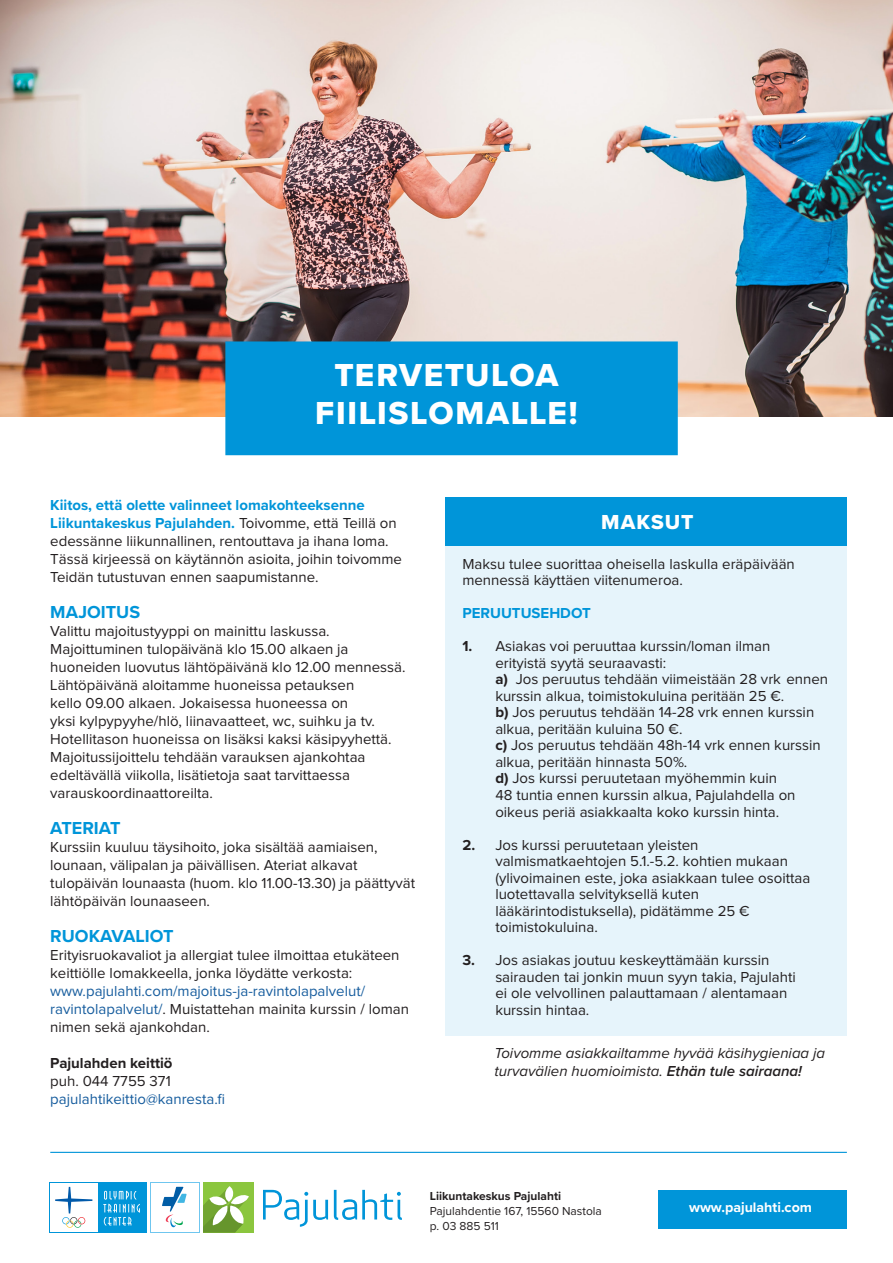
<style>
.page{position:relative;width:893px;height:1263px;background:#fff}
.page>*{position:absolute;margin:0;border:0;box-sizing:border-box;transform-origin:0 0}
.Leipäteksti_9_5_pt{font:33px "Proxima Nova Extrabld";letter-spacing:.05em;color:#fff}
.Leipäteksti_9_5_pt-2{font:33px "Proxima Nova Extrabld";letter-spacing:.03em;color:#fff}
.Infoboksin_otsikko{font:21px "Proxima Nova Extrabld";letter-spacing:.05em;color:#fff}
.Infoboksi_9_pt{font:700 18px "Proxima Nova";color:#0095d9}
.Infoboksi_9_pt-2{font:15px/18px "Proxima Nova";color:#231f20}
.Infoboksi_9_pt-3{font:italic 15px/18px "Proxima Nova";color:#231f20}
.Infoboksi_9_pt-4{font:700 15px/18px "Proxima Nova";color:#231f20}
.Infoboksi_9_pt-5{font:15px "Proxima Nova";color:#175d9e}
.Infoboksi_9_pt-6{font:700 15px "Proxima Nova";color:#0095d9}
.Leipäteksti_englanti{font:700 14.25px "Proxima Nova";color:#fff}
.Osoitetiedot_8_pt{font:12px "Proxima Nova";color:#231f20}
.Osoitetiedot_8_pt-2{font:700 12px "Proxima Nova";color:#231f20}
.s1{font-weight:700;color:#0095d9}
.s2{color:#175d9e}
.s3{font-weight:400}
.s4{font-weight:700}
.s5{font-weight:600}
</style>
<div class="page">
<div style="left:446px;top:540px;width:401px;height:495px;background:#e6f4fb"></div>
<div style="left:446px;top:498px;width:401px;height:48px;background:#0095d9"></div>
<div style="left:658px;top:1190px;width:189px;height:38px;background:#0095d9"></div>
<hr style="left:50px;top:1152px;width:797px;height:1px;background:#0095d9">
<img style="left:0;top:0;width:893px;height:417px">
<div style="left:225px;top:341px;width:453px;height:114px;background:#0095d9"></div>
<svg style="left:263px;top:1190px;width:139px;height:37px"></svg>
<div style="left:203px;top:1182px;width:50px;height:50px;background:#8bc63e"></div>
<svg style="left:203px;top:1187px;width:46px;height:45px"></svg>
<svg style="left:150px;top:1182px;width:50px;height:50px"></svg>
<div style="left:151px;top:1183px;width:48px;height:48px;background:#fff"></div>
<svg style="left:162px;top:1187px;width:25px;height:40px"></svg>
<div style="left:49px;top:1182px;width:97px;height:50px;background:#0095d9"></div>
<svg style="left:103px;top:1190px;width:37px;height:35px"></svg>
<div style="left:50px;top:1183px;width:48px;height:48px;background:#fff"></div>
<svg style="left:55px;top:1187px;width:37px;height:41px"></svg>
<p class="Leipäteksti_9_5_pt-2" style="left:334px;top:350px;width:226px">TERVETULOA</p>
<p class="Leipäteksti_9_5_pt" style="left:315px;top:388px;width:264px">FIILISLOMALLE!</p>
<p class="Infoboksi_9_pt-2" style="left:50px;top:496px;width:353px"><span class="s1">Kiitos, että olette valinneet lomakohteeksenne Liikuntakeskus Pajulahden.</span> Toivomme, että Teillä on edessänne liikunnallinen, rentouttava ja ihana loma.<br>Tässä kirjeessä on käytännön asioita, joihin toivomme Teidän tutustuvan ennen saapumistanne.</p>
<p class="Infoboksi_9_pt" style="left:50px;top:598px;width:91px">MAJOITUS</p>
<p class="Infoboksi_9_pt-2" style="left:50px;top:622px;width:357px">Valittu majoitustyyppi on mainittu laskussa.<br>Majoittuminen tulopäivänä klo 15.00 alkaen ja huoneiden luovutus lähtöpäivänä klo 12.00 mennessä.<br>Lähtöpäivänä aloitamme huoneissa petauksen</p>
<p class="Infoboksi_9_pt-2" style="left:50px;top:694px;width:299px">kello 09.00 alkaen. Jokaisessa huoneessa on</p>
<p class="Infoboksi_9_pt-2" style="left:50px;top:712px;width:343px">yksi kylpypyyhe/hlö, liinavaatteet, wc, suihku ja tv.<br>Hotellitason huoneissa on lisäksi kaksi käsipyyhettä.<br>Majoitussijoittelu tehdään varauksen ajankohtaa edeltävällä viikolla, lisätietoja saat tarvittaessa varauskoordinaattoreilta.</p>
<p class="Infoboksi_9_pt" style="left:50px;top:814px;width:72px">ATERIAT</p>
<p class="Infoboksi_9_pt-2" style="left:50px;top:838px;width:366px">Kurssiin kuuluu täysihoito, joka sisältää aamiaisen, lounaan, välipalan ja päivällisen. Ateriat alkavat tulopäivän lounaasta (huom. klo 11.00-13.30) ja päättyvät lähtöpäivän lounaaseen.</p>
<p class="Infoboksi_9_pt" style="left:50px;top:922px;width:125px">RUOKAVALIOT</p>
<p class="Infoboksi_9_pt-2" style="left:50px;top:946px;width:360px">Erityisruokavaliot ja allergiat tulee ilmoittaa etukäteen keittiölle lomakkeella, jonka löydätte verkosta: <span class="s2">www.pajulahti.com/majoitus-ja-ravintolapalvelut/ ravintolapalvelut/</span>. Muistattehan mainita kurssin / loman nimen sekä ajankohdan.</p>
<p class="Infoboksi_9_pt-4" style="left:50px;top:1053px;width:124px">Pajulahden keittiö <span class="s3">puh. 044 7755 371</span></p>
<p class="Infoboksi_9_pt-5" style="left:50px;top:1092px;width:176px">pajulahtikeittio@kanresta.fi</p>
<p class="Infoboksin_otsikko" style="left:601px;top:506px;width:94px">MAKSUT</p>
<p class="Infoboksi_9_pt-2" style="left:462px;top:556px;width:334px;line-height:16.5px">Maksu tulee suorittaa oheisella laskulla eräpäivään mennessä käyttäen viitenumeroa.</p>
<p class="Infoboksi_9_pt-6" style="left:462px;top:602px;width:130px">PERUUTUSEHDOT</p>
<p class="Infoboksi_9_pt-2" style="left:462px;top:638px;width:310px"><span class="s4">1.</span> Asiakas voi peruuttaa kurssin/loman ilman</p>
<p class="Infoboksi_9_pt-2" style="left:495px;top:655px;width:172px">erityistä syytä seuraavasti:</p>
<p class="Infoboksi_9_pt-2" style="left:495px;top:672px;width:334px;line-height:16.5px"><span class="s4">a)</span> Jos peruutus tehdään viimeistään 28 vrk ennen kurssin alkua, toimistokuluina peritään 25 €.</p>
<p class="Infoboksi_9_pt-2" style="left:495px;top:705px;width:320px;line-height:16.5px"><span class="s4">b)</span> Jos peruutus tehdään 14-28 vrk ennen kurssin alkua, peritään kuluina 50 €.</p>
<p class="Infoboksi_9_pt-2" style="left:495px;top:738px;width:327px;line-height:16.5px"><span class="s4">c)</span> Jos peruutus tehdään 48h-14 vrk ennen kurssin alkua, peritään hinnasta 50%.</p>
<p class="Infoboksi_9_pt-2" style="left:495px;top:771px;width:302px;line-height:16.5px"><span class="s4">d)</span> Jos kurssi peruutetaan myöhemmin kuin<br>48 tuntia ennen kurssin alkua, Pajulahdella on oikeus periä asiakkaalta koko kurssin hinta.</p>
<p class="Infoboksi_9_pt-2" style="left:495px;top:837px;width:294px;line-height:16.5px;text-indent:-33px"><span class="s4">2.</span> Jos kurssi peruutetaan yleisten valmismatkaehtojen 5.1.-5.2. kohtien mukaan</p>
<p class="Infoboksi_9_pt-2" style="left:495px;top:870px;width:317px;line-height:16.5px">(ylivoimainen este, joka asiakkaan tulee osoittaa luotettavalla selvityksellä kuten</p>
<p class="Infoboksi_9_pt-2" style="left:495px;top:902px;width:256px">lääkärintodistuksella), pidätämme 25 €</p>
<p class="Infoboksi_9_pt-2" style="left:495px;top:919px;width:104px">toimistokuluina.</p>
<p class="Infoboksi_9_pt-2" style="left:495px;top:952px;width:302px;line-height:16.5px;text-indent:-33px"><span class="s4">3.</span> Jos asiakas joutuu keskeyttämään kurssin sairauden tai jonkin muun syyn takia, Pajulahti ei ole velvollinen palauttamaan / alentamaan kurssin hintaa.</p>
<p class="Infoboksi_9_pt-3" style="left:495px;top:1043px;width:332px">Toivomme asiakkailtamme hyvää käsihygieniaa ja turvavälien huomioimista. <span class="s5">Ethän tule sairaana!</span></p>
<p class="Osoitetiedot_8_pt-2" style="left:430px;top:1186px;width:133px">Liikuntakeskus Pajulahti</p>
<p class="Osoitetiedot_8_pt" style="left:430px;top:1205px;width:174px">Pajulahdentie 167, 15560 Nastola</p>
<p class="Osoitetiedot_8_pt" style="left:430px;top:1220px;width:71px">p. 03 885 511</p>
<p class="Leipäteksti_englanti" style="left:689px;top:1197px;width:124px">www.pajulahti.com</p>
</div>
